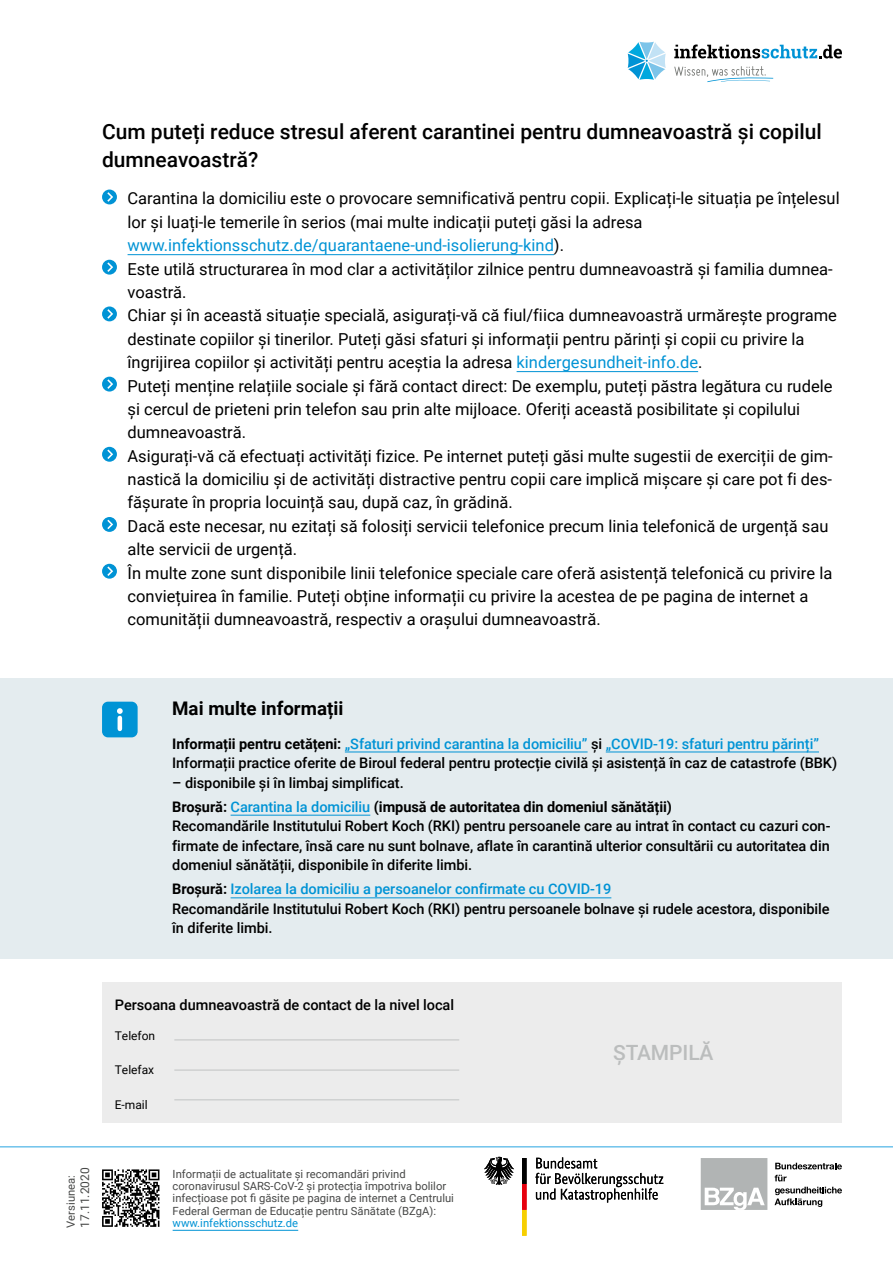
<style>
.page{position:relative;width:893px;height:1263px;background:#fff}
.page>*{position:absolute;margin:0;border:0;box-sizing:border-box;transform-origin:0 0}
.t1{font:500 21px/28.5px "Roboto";color:#000}
.t2{font:500 21px "Roboto";letter-spacing:-.005em;color:#bbbdbd}
.h-box{font:700 18.75px "Roboto";color:#000}
.t3{font:16.5px/23.4px "Roboto";color:#000}
.p-box{font:500 14.55px/19.5px "Roboto";letter-spacing:-.005em;color:#000}
.t4{font:12px "Roboto";color:#000}
.t5{font:12px "Roboto";color:#474847}
.t6{font:11.25px/12.3px "Roboto";color:#474847}
.t7{font:11.25px "Roboto";color:#0093d5}
.s1{color:#0093d5}
.s2{font-weight:700}
</style>
<div class="page">
<hr style="left:173px;top:1230px;width:125px;height:1px;background:#0093d5">
<svg style="left:775px;top:1163px;width:67px;height:6px"></svg>
<svg style="left:775px;top:1175px;width:12px;height:6px"></svg>
<svg style="left:774px;top:1187px;width:68px;height:20px"></svg>
<div style="left:701px;top:1158px;width:66px;height:52px;background:#b1b4b4"></div>
<svg style="left:705px;top:1188px;width:60px;height:22px"></svg>
<svg style="left:535px;top:1157px;width:128px;height:45px"></svg>
<svg style="left:484px;top:1157px;width:30px;height:28px"></svg>
<svg style="left:522px;top:1158px;width:5px;height:78px"></svg>
<hr style="left:0;top:1146px;width:893px;height:1px;background:#6fc2eb">
<svg style="left:674px;top:44px;width:168px;height:14px"></svg>
<svg style="left:674px;top:66px;width:99px;height:16px"></svg>
<svg style="left:628px;top:42px;width:38px;height:38px"></svg>
<svg style="left:102px;top:1169px;width:57px;height:58px"></svg>
<div style="left:0;top:678px;width:893px;height:281px;background:#e4ecef"></div>
<hr style="left:128px;top:254px;width:426px;height:1px;background:#0093d5">
<hr style="left:517px;top:371px;width:181px;height:1px;background:#0093d5">
<div style="left:102px;top:190px;width:15px;height:14px;background:#0093d5;border-radius:50%"></div>
<svg style="left:107px;top:192px;width:6px;height:10px"></svg>
<div style="left:102px;top:260px;width:15px;height:15px;background:#0093d5;border-radius:50%"></div>
<svg style="left:106px;top:262px;width:8px;height:12px"></svg>
<div style="left:102px;top:306px;width:15px;height:15px;background:#0093d5;border-radius:50%"></div>
<svg style="left:106px;top:307px;width:8px;height:12px"></svg>
<svg style="left:102px;top:377px;width:15px;height:15px"></svg>
<svg style="left:106px;top:378px;width:8px;height:12px"></svg>
<svg style="left:102px;top:447px;width:15px;height:15px"></svg>
<svg style="left:106px;top:448px;width:8px;height:13px"></svg>
<svg style="left:102px;top:517px;width:15px;height:15px"></svg>
<svg style="left:106px;top:518px;width:8px;height:13px"></svg>
<svg style="left:102px;top:564px;width:15px;height:15px"></svg>
<svg style="left:106px;top:565px;width:8px;height:13px"></svg>
<hr style="left:345px;top:752px;width:243px;height:1px;background:#0093d5">
<hr style="left:606px;top:752px;width:213px;height:1px;background:#0093d5">
<hr style="left:231px;top:815px;width:139px;height:1px;background:#0093d5">
<hr style="left:231px;top:897px;width:380px;height:1px;background:#0093d5">
<div style="left:102px;top:982px;width:740px;height:141px;background:#ececec"></div>
<div style="left:102px;top:702px;width:36px;height:35px;background:#0093d5;border-radius:6px"></div>
<hr style="left:118px;top:718px;width:4px;height:11px;background:#fff">
<svg style="left:117px;top:708px;width:6px;height:6px"></svg>
<hr style="left:174px;top:1099px;width:285px;height:1px;background:#c5c7c7">
<hr style="left:174px;top:1069px;width:285px;height:2px;background:#c5c7c7">
<hr style="left:174px;top:1039px;width:285px;height:1px;background:#c5c7c7">
<h1 class="t1" style="left:102px;top:116px;width:721px">Cum puteți reduce stresul aferent carantinei pentru dumneavoastră și copilul dumneavoastră?</h1>
<p class="t3" style="left:128px;top:186px;width:714px;text-indent:-26px"><span class="s1">·</span> Carantina la domiciliu este o provocare semnificativă pentru copii. Explicați-le situația pe înțelesul lor și luați-le temerile în serios (mai multe indicații puteți găsi la adresa <span class="s1">www.infektionsschutz.de/quarantaene-und-isolierung-kind</span>).</p>
<p class="t3" style="left:128px;top:256px;width:707px;text-indent:-26px"><span class="s1">·</span> Este utilă structurarea în mod clar a activităților zilnice pentru dumneavoastră și familia dumnea&shy;voastră.</p>
<p class="t3" style="left:128px;top:303px;width:711px;text-indent:-26px"><span class="s1">·</span> Chiar și în această situație specială, asigurați-vă că fiul/fiica dumneavoastră urmărește programe destinate copiilor și tinerilor. Puteți găsi sfaturi și informații pentru părinți și copii cu privire la îngrijirea copiilor și activități pentru aceștia la adresa <span class="s1">kindergesundheit-info.de</span>.</p>
<p class="t3" style="left:128px;top:373px;width:706px;text-indent:-26px"><span class="s1">·</span> Puteți menține relațiile sociale și fără contact direct: De exemplu, puteți păstra legătura cu rudele și cercul de prieteni prin telefon sau prin alte mijloace. Oferiți această posibilitate și copilului dumneavoastră.</p>
<p class="t3" style="left:128px;top:443px;width:707px;text-align:justify;text-indent:-26px"><span class="s1">·</span> Asigurați-vă că efectuați activități fizice. Pe internet puteți găsi multe sugestii de exerciții de gim&shy;nastică la domiciliu și de activități distractive pentru copii care implică mișcare și care pot fi des&shy;fășurate în propria locuință sau, după caz, în grădină.</p>
<p class="t3" style="left:128px;top:514px;width:702px;text-indent:-26px"><span class="s1">·</span> Dacă este necesar, nu ezitați să folosiți servicii telefonice precum linia telefonică de urgență sau alte servicii de urgență.</p>
<p class="t3" style="left:128px;top:560px;width:706px;text-indent:-26px"><span class="s1">·</span> În multe zone sunt disponibile linii telefonice speciale care oferă asistență telefonică cu privire la conviețuirea în familie. Puteți obține informații cu privire la acestea de pe pagina de internet a comunității dumneavoastră, respectiv a orașului dumneavoastră.</p>
<h2 class="h-box" style="left:172px;top:695px;width:173px">Mai multe informații</h2>
<p class="p-box" style="left:172px;top:733px;width:666px"><span class="s2">Informații pentru cetățeni:</span> <span class="s1">„Sfaturi privind carantina la domiciliu”</span> și <span class="s1">„COVID-19: sfaturi pentru părinți”<br></span>Informații practice oferite de Biroul federal pentru protecție civilă și asistență în caz de catastrofe (BBK)</p>
<p class="p-box" style="left:172px;top:772px;width:233px">– disponibile și în limbaj simplificat.</p>
<p class="p-box" style="left:172px;top:796px;width:660px"><span class="s2">Broșură:</span> <span class="s1">Carantina la domiciliu</span> <span class="s2">(impusă de autoritatea din domeniul sănătății)<br></span>Recomandările Institutului Robert Koch (RKI) pentru persoanele care au intrat în contact cu cazuri con&shy;firmate de infectare, însă care nu sunt bolnave, aflate în carantină ulterior consultării cu autoritatea din domeniul sănătății, disponibile în diferite limbi.</p>
<p class="p-box" style="left:172px;top:879px;width:659px"><span class="s2">Broșură:</span> <span class="s1">Izolarea la domiciliu a persoanelor confirmate cu COVID-19<br></span>Recomandările Institutului Robert Koch (RKI) pentru persoanele bolnave și rudele acestora, disponibile în diferite limbi.</p>
<p class="t6" style="left:64px;top:1228px;width:54px;rotate:-90deg">Versiunea:</p>
<p class="t5" style="left:77px;top:1228px;width:62px;rotate:-90deg">17.11.2020</p>
<p class="p-box" style="left:115px;top:994px;width:341px">Persoana dumneavoastră de contact de la nivel local</p>
<p class="t4" style="left:115px;top:1027px;width:42px">Telefon</p>
<p class="t4" style="left:115px;top:1062px;width:41px">Telefax</p>
<p class="t4" style="left:115px;top:1096px;width:34px">E-mail</p>
<p class="t6" style="left:173px;top:1167px;width:283px">Informații de actualitate și recomandări privind coronavirusul SARS-CoV-2 și protecția împotriva bolilor infecțioase pot fi găsite pe pagina de internet a Centrului Federal German de Educație pentru Sănătate (BZgA):</p>
<p class="t7" style="left:173px;top:1215px;width:127px">www.infektionsschutz.de</p>
<p class="t2" style="left:613px;top:1038px;width:102px">ȘTAMPILĂ</p>
</div>
